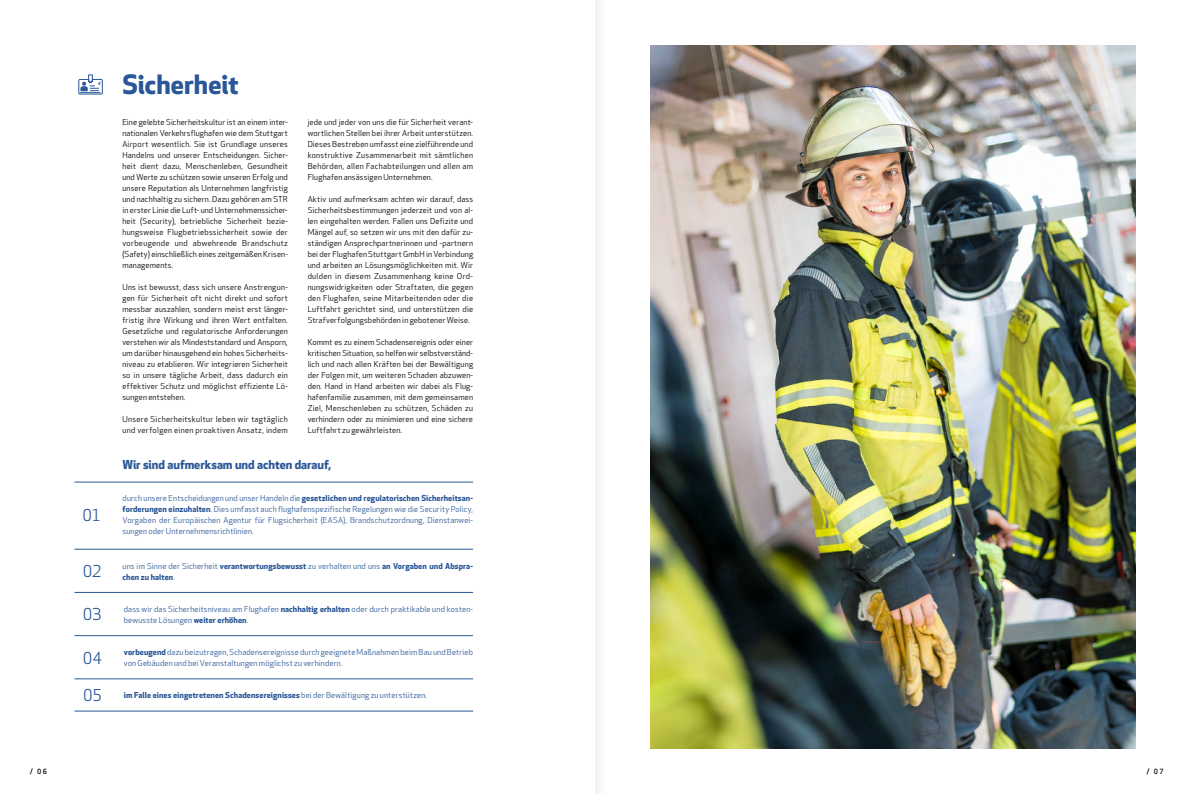
<style>
.page{position:relative;width:1191px;height:794px;background:#fff}
.page>*{position:absolute;margin:0;border:0;box-sizing:border-box;transform-origin:0 0}
.t1{font:700 26px "Apex New";color:#2a5797}
.t2{font:16px "Apex New";letter-spacing:-.03em;color:#2a5797}
.t3{font:700 12px "Apex New";color:#2a5797}
.t4{font:8px/11px "Apex New";letter-spacing:.02em;color:#000;text-align:justify}
.t5{font:8px/11px "Apex New";letter-spacing:.02em;color:#2a5797}
.t6{font:700 8px/11px "Apex New";letter-spacing:.01em;color:#2a5797}
.t7{font:8px/11px "Apex New";letter-spacing:.04em;color:#000}
.t8{font:500 7px "Apex New";color:#000}
.s1{font-weight:700}
.s2{font-weight:400}
</style>
<div class="page">
<img style="left:651px;top:45px;width:484px;height:703px">
<svg style="left:78px;top:74px;width:25px;height:21px"></svg>
<hr style="left:74px;top:482px;width:399px;height:1px;background:#2a5797">
<hr style="left:74px;top:549px;width:399px;height:1px;background:#2a5797">
<hr style="left:74px;top:635px;width:399px;height:1px;background:#2a5797">
<hr style="left:74px;top:592px;width:399px;height:1px;background:#2a5797">
<hr style="left:74px;top:678px;width:399px;height:1px;background:#2a5797">
<hr style="left:74px;top:711px;width:399px;height:1px;background:#2a5797">
<h2 class="t2" style="left:82px;top:506px;width:20px">01</h2>
<h1 class="t1" style="left:122px;top:69px;width:118px">Sicherheit</h1>
<p class="t4" style="left:122px;top:117px;width:167px">Eine gelebte Sicherheitskultur ist an einem inter&shy;nationalen Verkehrsflughafen wie dem Stuttgart Airport wesentlich. Sie ist Grundlage unseres Handelns und unserer Entscheidungen. Sicher&shy;heit dient dazu, Menschenleben, Gesundheit und Werte zu schützen sowie unseren Erfolg und unsere Reputation als Unternehmen langfristig und nachhaltig zu sichern. Dazu gehören am STR in erster Linie die Luft- und Unternehmenssicher&shy;heit (Security), betriebliche Sicherheit bezie&shy;hungsweise Flugbetriebssicherheit sowie der vorbeugende und abwehrende Brandschutz (Safety) einschließlich eines zeitgemäßen Krisen&shy;managements.</p>
<p class="t4" style="left:122px;top:282px;width:167px">Uns ist bewusst, dass sich unsere Anstrengun&shy;gen für Sicherheit oft nicht direkt und sofort messbar auszahlen, sondern meist erst länger&shy;fristig ihre Wirkung und ihren Wert entfalten.<br>Gesetzliche und regulatorische Anforderungen verstehen wir als Mindeststandard und Ansporn, um darüber hinausgehend ein hohes Sicherheits&shy;niveau zu etablieren. Wir integrieren Sicherheit so in unsere tägliche Arbeit, dass dadurch ein effektiver Schutz und möglichst effiziente Lö&shy;sungen entstehen.</p>
<p class="t7" style="left:122px;top:414px;width:167px">Unsere Sicherheitskultur leben wir tagtäglich und verfolgen einen proaktiven Ansatz, indem</p>
<p class="t4" style="left:308px;top:117px;width:167px">jede und jeder von uns die für Sicherheit verant&shy;wortlichen Stellen bei ihrer Arbeit unterstützen.<br>Dieses Bestreben umfasst eine zielführende und konstruktive Zusammenarbeit mit sämtlichen Behörden, allen Fachabteilungen und allen am Flughafen ansässigen Unternehmen.</p>
<p class="t4" style="left:308px;top:194px;width:167px">Aktiv und aufmerksam achten wir darauf, dass Sicherheitsbestimmungen jederzeit und von al&shy;len eingehalten werden. Fallen uns Defizite und Mängel auf, so setzen wir uns mit den dafür zu&shy;ständigen Ansprechpartnerinnen und -partnern bei der Flughafen Stuttgart GmbH in Verbindung und arbeiten an Lösungsmöglichkeiten mit. Wir dulden in diesem Zusammenhang keine Ord&shy;nungswidrigkeiten oder Straftaten, die gegen den Flughafen, seine Mitarbeitenden oder die Luftfahrt gerichtet sind, und unterstützen die Strafverfolgungsbehörden in gebotener Weise.</p>
<p class="t4" style="left:308px;top:337px;width:167px">Kommt es zu einem Schadensereignis oder einer kritischen Situation, so helfen wir selbstverständ&shy;lich und nach allen Kräften bei der Bewältigung der Folgen mit, um weiteren Schaden abzuwen&shy;den. Hand in Hand arbeiten wir dabei als Flug&shy;hafenfamilie zusammen, mit dem gemeinsamen Ziel, Menschenleben zu schützen, Schäden zu verhindern oder zu minimieren und eine sichere Luftfahrt zu gewährleisten.</p>
<h3 class="t3" style="left:122px;top:457px;width:210px">Wir sind aufmerksam und achten darauf,</h3>
<p class="t5" style="left:122px;top:493px;width:352px;text-align:justify">durch unsere Entscheidungen und unser Handeln die <span class="s1">gesetzlichen und regulatorischen Sicherheitsan&shy;forderungen einzuhalten</span>. Dies umfasst auch flughafenspezifische Regelungen wie die Security Policy, Vorgaben der Europäischen Agentur für Flugsicherheit (EASA), Brandschutzordnung, Dienstanwei&shy;sungen oder Unternehmensrichtlinien.</p>
<h2 class="t2" style="left:83px;top:562px;width:20px">02</h2>
<p class="t6" style="left:122px;top:560px;width:352px"><span class="s2">uns im Sinne der Sicherheit</span> verantwortungsbewusst <span class="s2">zu verhalten und uns</span> an Vorgaben und Abspra&shy;chen zu halten<span class="s2">.</span></p>
<h2 class="t2" style="left:83px;top:605px;width:20px">03</h2>
<p class="t5" style="left:124px;top:603px;width:351px">dass wir das Sicherheitsniveau am Flughafen <span class="s1">nachhaltig erhalten</span> oder durch praktikable und kosten&shy;bewusste Lösungen <span class="s1">weiter erhöhen</span>.</p>
<h2 class="t2" style="left:83px;top:649px;width:21px">04</h2>
<p class="t5" style="left:124px;top:647px;width:351px"><span class="s1">vorbeugend</span> dazu beizutragen, Schadensereignisse durch geeignete Maßnahmen beim Bau und Betrieb von Gebäuden und bei Veranstaltungen möglichst zu verhindern.</p>
<h2 class="t2" style="left:83px;top:686px;width:20px">05</h2>
<p class="t6" style="left:124px;top:689px;width:305px">im Falle eines eingetretenen Schadensereignisses <span class="s2">bei der Bewältigung zu unterstützen.</span></p>
<p class="t8" style="left:30px;top:767px;width:19px">/ 06</p>
<p class="t8" style="left:1146px;top:767px;width:19px">/ 07</p>
</div>
